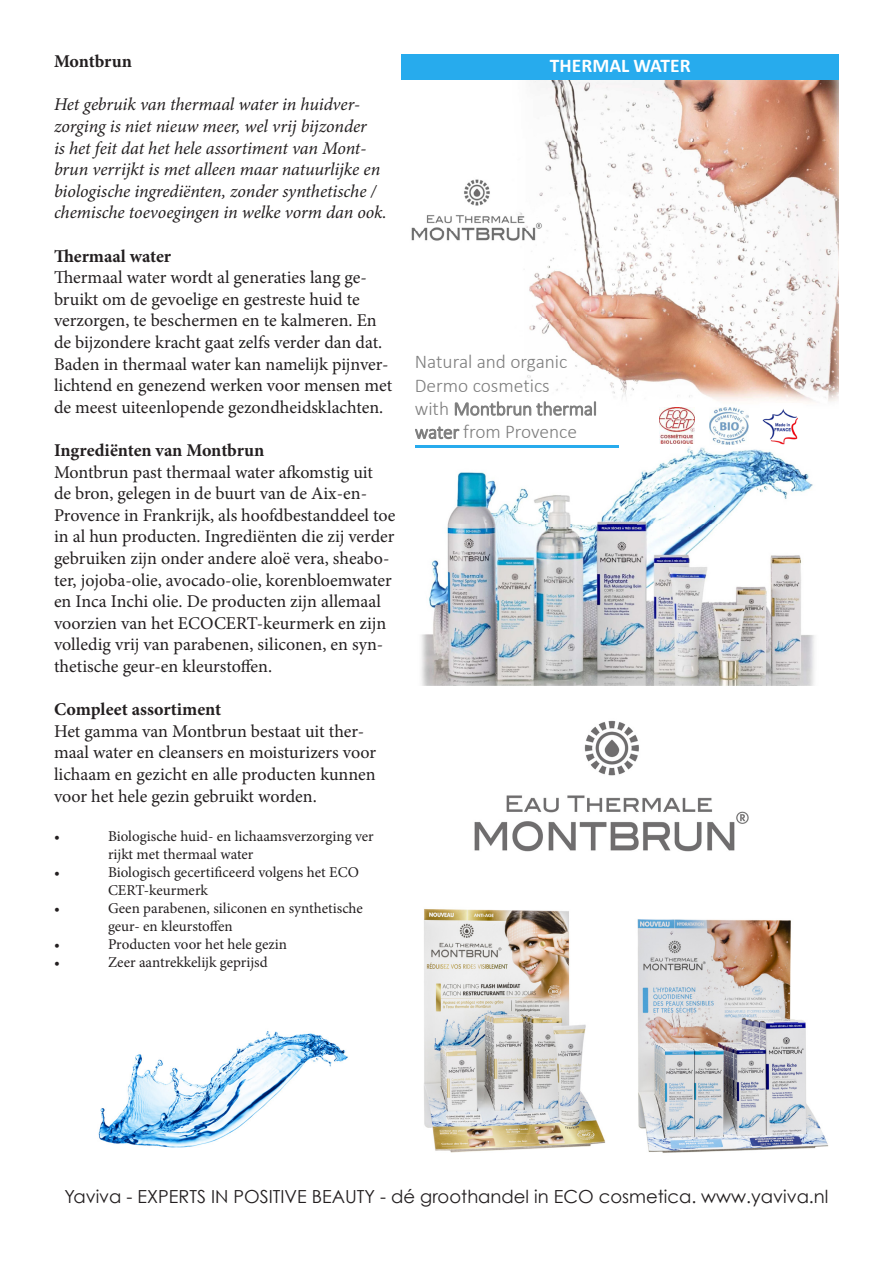
<style>
.page{position:relative;width:893px;height:1263px;background:#fff}
.page>*{position:absolute;margin:0;border:0;box-sizing:border-box;transform-origin:0 0}
.t1{font:300 19.5px/23.4px "Calibri";color:#7e7e7e}
.t2{font:700 19.5px "Calibri";color:#fff}
.t3{font:18px/21.6px "Minion Pro";color:#231f20}
.t4{font:italic 18px/21.6px "Minion Pro";letter-spacing:-.005em;color:#231f20}
.t5{font:18px "Century Gothic";color:#231f20}
.t6{font:700 18px "Minion Pro";letter-spacing:-.005em;color:#231f20}
.t7{font:15px/18px "Minion Pro";color:#231f20}
</style>
<div class="page">
<img style="left:421px;top:444px;width:394px;height:242px">
<img style="left:411px;top:80px;width:428px;height:328px">
<svg style="left:455px;top:402px;width:76px;height:13px"></svg>
<svg style="left:537px;top:402px;width:59px;height:13px"></svg>
<svg style="left:415px;top:427px;width:44px;height:12px"></svg>
<img style="left:709px;top:407px;width:40px;height:37px">
<img style="left:660px;top:408px;width:34px;height:36px">
<hr style="left:415px;top:445px;width:203px;height:3px;background:#27abed">
<div style="left:402px;top:54px;width:437px;height:26px;background:#27abed"></div>
<img style="left:760px;top:404px;width:42px;height:44px">
<img style="left:474px;top:720px;width:275px;height:132px">
<img style="left:424px;top:909px;width:181px;height:244px">
<img style="left:637px;top:919px;width:192px;height:234px">
<img style="left:98px;top:1031px;width:250px;height:117px">
<p class="t6" style="left:54px;top:49px;width:79px">Montbrun</p>
<p class="t4" style="left:54px;top:94px;width:334px">Het gebruik van thermaal water in huidver&shy;zorging is niet nieuw meer, wel vrij bijzonder<br>is het feit dat het hele assortiment van Mont&shy;brun verrijkt is met alleen maar natuurlijke en biologische ingrediënten, zonder synthetische / chemische toevoegingen in welke vorm dan ook.</p>
<p class="t6" style="left:54px;top:243px;width:119px">Thermaal water</p>
<p class="t3" style="left:54px;top:267px;width:340px">Thermaal water wordt al generaties lang ge&shy;bruikt om de gevoelige en gestreste huid te verzorgen, te beschermen en te kalmeren. En de bijzondere kracht gaat zelfs verder dan dat.<br>Baden in thermaal water kan namelijk pijnver&shy;lichtend en genezend werken voor mensen met de meest uiteenlopende gezondheidsklachten.</p>
<p class="t6" style="left:54px;top:437px;width:212px">Ingrediënten van Montbrun</p>
<p class="t3" style="left:54px;top:461px;width:343px">Montbrun past thermaal water afkomstig uit<br>de bron, gelegen in de buurt van de Aix-en-Provence in Frankrijk, als hoofdbestanddeel toe in al hun producten. Ingrediënten die zij verder gebruiken zijn onder andere aloë vera, sheabo&shy;ter, jojoba-olie, avocado-olie, korenbloemwater en Inca Inchi olie. De producten zijn allemaal voorzien van het ECOCERT-keurmerk en zijn volledig vrij van parabenen, siliconen, en syn&shy;thetische geur-en kleurstoffen.</p>
<p class="t6" style="left:54px;top:697px;width:169px">Compleet assortiment</p>
<p class="t3" style="left:54px;top:720px;width:324px">Het gamma van Montbrun bestaat uit ther&shy;maal water en cleansers en moisturizers voor lichaam en gezicht en alle producten kunnen voor het hele gezin gebruikt worden.</p>
<p class="t7" style="left:54px;top:827px;width:7px">•</p>
<p class="t7" style="left:108px;top:827px;width:267px">Biologische huid- en lichaamsverzorging ver rijkt met thermaal water</p>
<p class="t7" style="left:54px;top:863px;width:7px">•</p>
<p class="t7" style="left:108px;top:863px;width:252px">Biologisch gecertificeerd volgens het ECO<br>CERT-keurmerk</p>
<p class="t7" style="left:54px;top:899px;width:7px">•</p>
<p class="t7" style="left:108px;top:899px;width:256px">Geen parabenen, siliconen en synthetische geur- en kleurstoffen</p>
<p class="t7" style="left:54px;top:935px;width:7px">•</p>
<p class="t7" style="left:108px;top:935px;width:181px">Producten voor het hele gezin</p>
<p class="t7" style="left:54px;top:953px;width:7px">•</p>
<p class="t7" style="left:108px;top:953px;width:161px">Zeer aantrekkelijk geprijsd</p>
<p class="t2" style="left:550px;top:51px;width:142px">THERMAL WATER</p>
<p class="t1" style="left:415px;top:350px;width:154px">Natural and organic<br>Dermo cosmetics</p>
<p class="t1" style="left:415px;top:420px;width:164px">water from Provence</p>
<p class="t5" style="left:64px;top:1186px;width:766px">Yaviva - EXPERTS IN POSITIVE BEAUTY - dé groothandel in ECO cosmetica. www.yaviva.nl</p>
</div>
